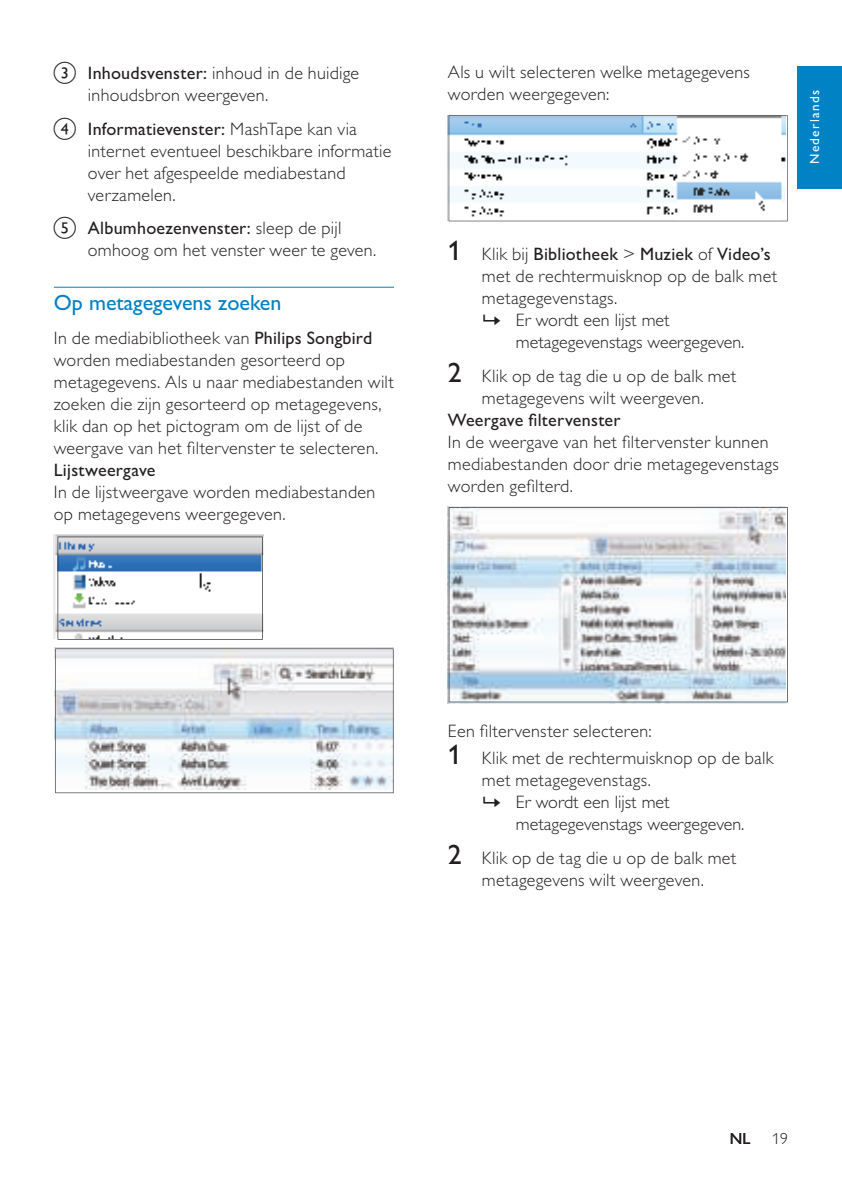
<style>
.page{position:relative;width:842px;height:1191px;background:#fff}
.page>*{position:absolute;margin:0;border:0;box-sizing:border-box;transform-origin:0 0}
.t1{font:22px "Gill Sans Alt One WGL";color:#0082c5}
.t2{font:18px/22px "Gill Sans Alt One WGL Light";letter-spacing:.015em;color:#231f20}
.t3{font:18px "Gill Sans Alt One WGL";letter-spacing:.015em;color:#231f20}
.t4{font:16px "Gill Sans Alt One WGL Light";color:#231f20}
.t5{font:16px "Gill Sans Alt One WGL";color:#231f20}
.t6{font:13.2px "Gill Sans Alt One WGL";letter-spacing:.1em;color:#fff}
.s1{font-family:"Gill Sans Alt One WGL"}
.s2{font-family:"Gill Sans Alt One WGL Light"}
.s3{font-size:28px}
.s4{font-family:"Gill Sans Alt One WGL";font-size:28px}
</style>
<div class="page">
<svg style="left:449px;top:115px;width:338px;height:106px"></svg>
<svg style="left:449px;top:507px;width:338px;height:195px"></svg>
<hr style="left:54px;top:287px;width:340px;height:1px;background:#0082c5">
<img style="left:54px;top:535px;width:209px;height:104px">
<svg style="left:55px;top:648px;width:338px;height:145px"></svg>
<svg style="left:58px;top:536px;width:205px;height:103px"></svg>
<div style="left:797px;top:66px;width:45px;height:122px;background:#0082c5"></div>
<p class="t2" style="left:88px;top:64px;width:273px"><span class="s1">Inhoudsvenster:</span> inhoud in de huidige inhoudsbron weergeven.</p>
<p class="t3" style="left:88px;top:121px;width:271px">Informatievenster: <span class="s2">MashTape kan via</span></p>
<p class="t2" style="left:88px;top:141px;width:305px">internet eventueel beschikbare informatie over het afgespeelde mediabestand verzamelen.</p>
<p class="t3" style="left:88px;top:220px;width:255px">Albumhoezenvenster: <span class="s2">sleep de pijl</span></p>
<p class="t2" style="left:88px;top:240px;width:290px">omhoog om het venster weer te geven.</p>
<p class="t1" style="left:54px;top:294px;width:229px">Op metagegevens zoeken</p>
<p class="t2" style="left:54px;top:328px;width:342px">In de mediabibliotheek van <span class="s1">Philips Songbird </span>worden mediabestanden gesorteerd op metagegevens. Als u naar mediabestanden wilt zoeken die zijn gesorteerd op metagegevens, klik dan op het pictogram om de lijst of de weergave van het filtervenster te selecteren.</p>
<p class="t3" style="left:54px;top:462px;width:103px">Lijstweergave</p>
<p class="t2" style="left:54px;top:482px;width:323px">In de lijstweergave worden mediabestanden op metagegevens weergegeven.</p>
<p class="t2" style="left:448px;top:63px;width:303px">Als u wilt selecteren welke metagegevens worden weergegeven:</p>
<p class="t3" style="left:448px;top:247px;width:324px"><span class="s3">1</span> <span class="s2">Klik bij</span> Bibliotheek <span class="s2">&gt;</span> Muziek <span class="s2">of</span> Video’s</p>
<p class="t2" style="left:482px;top:267px;width:297px">met de rechtermuisknop op de balk met</p>
<p class="t2" style="left:482px;top:289px;width:137px">metagegevenstags.</p>
<p class="t2" style="left:516px;top:311px;width:155px">Er wordt een lijst met</p>
<p class="t2" style="left:516px;top:333px;width:230px">metagegevenstags weergegeven.</p>
<p class="t2" style="left:448px;top:366px;width:290px;text-align:center"><span class="s4">2</span> Klik op de tag die u op de balk met metagegevens wilt weergeven.</p>
<p class="t3" style="left:448px;top:412px;width:174px">Weergave filtervenster</p>
<p class="t2" style="left:448px;top:432px;width:332px">In de weergave van het filtervenster kunnen mediabestanden door drie metagegevenstags worden gefilterd.</p>
<p class="t6" style="left:809px;top:164px;width:75px;rotate:-90deg">Nederlands</p>
<p class="t2" style="left:448px;top:718px;width:327px;line-height:27.6px">Een filtervenster selecteren:<br><span class="s4">1</span> Klik met de rechtermuisknop op de balk</p>
<p class="t2" style="left:516px;top:770px;width:230px;text-indent:-34px">met metagegevenstags.<br>Er wordt een lijst met metagegevenstags weergegeven.</p>
<p class="t2" style="left:448px;top:848px;width:290px;text-align:center"><span class="s4">2</span> Klik op de tag die u op de balk met metagegevens wilt weergeven.</p>
<p class="t5" style="left:730px;top:1132px;width:22px">NL</p>
<p class="t4" style="left:772px;top:1132px;width:17px">19</p>
</div>
